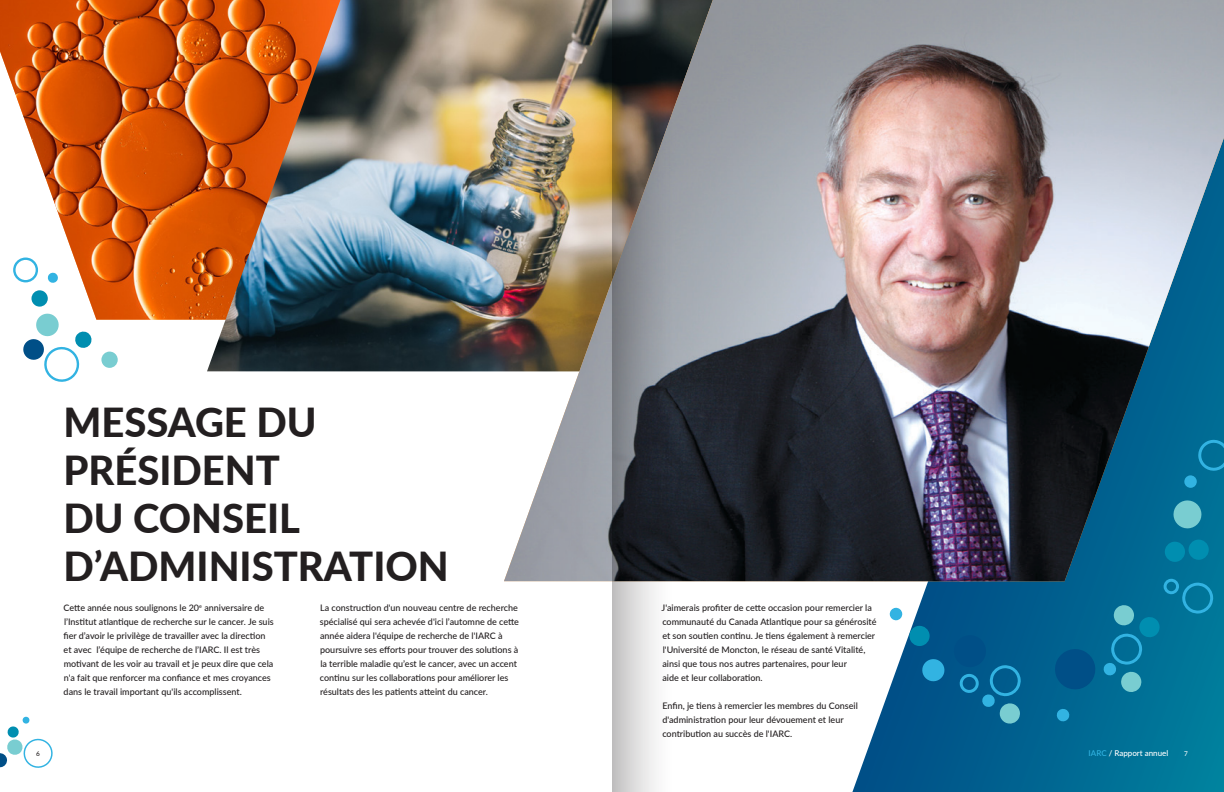
<style>
.page{position:relative;width:1224px;height:792px;background:#fff}
.page>*{position:absolute;margin:0;border:0;box-sizing:border-box;transform-origin:0 0}
.t1{font:800 40px/48px "Lato";color:#231f20}
.t2{font:500 9px/14px "Lato";color:#231f20}
.t3{font:500 8px "Lato";color:#fff}
.t4{font:500 6.5px "Lato";color:#231f20}
.t5{font:500 6.5px "Lato";color:#fff}
.s1{color:#32b3e2}
</style>
<div class="page">
<svg style="left:0;top:716px;width:53px;height:52px"></svg>
<img style="left:0;top:0;width:207px;height:320px">
<svg style="left:852px;top:581px;width:372px;height:211px;background:#257aa0"></svg>
<img style="left:207px;top:0;width:297px;height:371px">
<img style="left:504px;top:0;width:720px;height:581px">
<svg style="left:47px;top:272px;width:12px;height:12px"></svg>
<svg style="left:13px;top:258px;width:25px;height:24px"></svg>
<svg style="left:101px;top:352px;width:17px;height:16px"></svg>
<svg style="left:23px;top:290px;width:70px;height:92px"></svg>
<svg style="left:909px;top:625px;width:21px;height:21px"></svg>
<svg style="left:890px;top:608px;width:13px;height:13px"></svg>
<svg style="left:1056px;top:708px;width:14px;height:14px"></svg>
<svg style="left:921px;top:658px;width:25px;height:24px"></svg>
<svg style="left:952px;top:633px;width:69px;height:92px;background:#0a6595"></svg>
<svg style="left:1184px;top:439px;width:40px;height:49px;background:#0878a1"></svg>
<svg style="left:1173px;top:500px;width:29px;height:29px"></svg>
<svg style="left:1164px;top:539px;width:45px;height:23px"></svg>
<svg style="left:1052px;top:578px;width:161px;height:115px;background:#067098"></svg>
<svg style="left:612px;top:0;width:101px;height:792px"></svg>
<p class="t4" style="left:36px;top:749px;width:5px">6</p>
<h1 class="t1" style="left:63px;top:397px;width:387px">MESSAGE DU<br>PRÉSIDENT<br>DU CONSEIL<br>D’ADMINISTRATION</h1>
<p class="t2" style="left:64px;top:600px;width:212px">Cette année nous soulignons le 20<sup>e</sup> anniversaire de l’Institut atlantique de recherche sur le cancer. Je suis fier d’avoir le privilège de travailler avec la direction et avec l’équipe de recherche de l’IARC. Il est très motivant de les voir au travail et je peux dire que cela n'a fait que renforcer ma confiance et mes croyances dans le travail important qu'ils accomplissent.</p>
<p class="t2" style="left:320px;top:600px;width:201px">La construction d'un nouveau centre de recherche spécialisé qui sera achevée d'ici l’automne de cette année aidera l'équipe de recherche de l'IARC à poursuivre ses efforts pour trouver des solutions à la terrible maladie qu’est le cancer, avec un accent continu sur les collaborations pour améliorer les résultats des les patients atteint du cancer.</p>
<p class="t2" style="left:662px;top:600px;width:217px">J'aimerais profiter de cette occasion pour remercier la communauté du Canada Atlantique pour sa générosité et son soutien continu. Je tiens également à remercier l'Université de Moncton, le réseau de santé Vitalité, ainsi que tous nos autres partenaires, pour leur<br>aide et leur collaboration.</p>
<p class="t2" style="left:662px;top:698px;width:197px">Enfin, je tiens à remercier les membres du Conseil d'administration pour leur dévouement et leur contribution au succès de l'IARC.</p>
<p class="t3" style="left:1089px;top:747px;width:81px"><span class="s1">IARC</span> / Rapport annuel</p>
<p class="t5" style="left:1184px;top:749px;width:5px">7</p>
</div>
